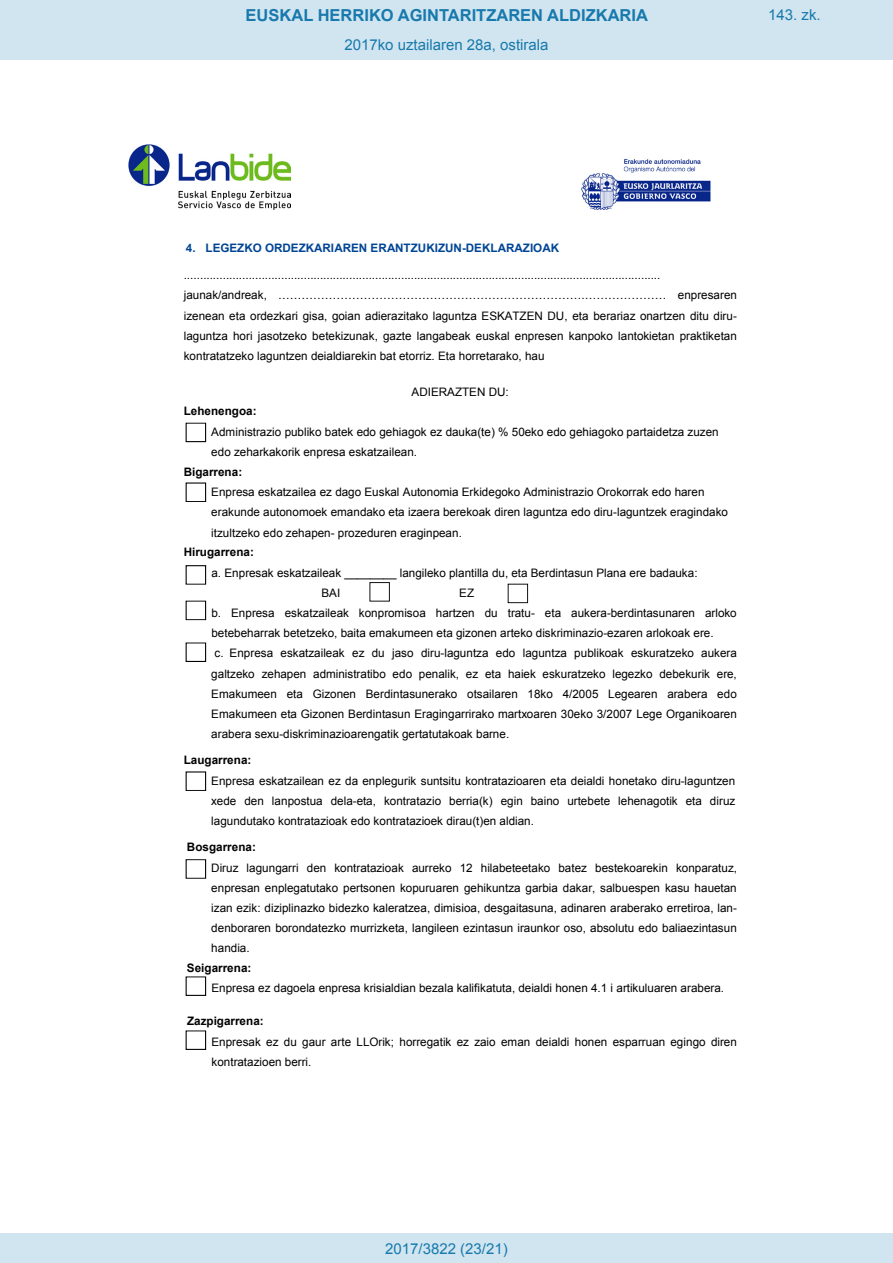
<style>
.page{position:relative;width:893px;height:1263px;background:#fff}
.page>*{position:absolute;margin:0;border:0;box-sizing:border-box;transform-origin:0 0}
.t1{font:700 16.5px "Arial";color:#1879ad}
.Paginacion_Centro{font:15px "Arial";color:#1879ad}
.t2{font:11.7px/20.1px "Arial";letter-spacing:.005em;color:#000}
.t3{font:700 11.7px "Arial";letter-spacing:.005em;color:#000}
.t4{font:700 11.7px "Arial";color:#004595}
.s1{font-weight:700}
</style>
<div class="page">
<div style="left:0;top:0;width:893px;height:60px;background:#d0e5f0"></div>
<div style="left:0;top:1233px;width:893px;height:30px;background:#d0e5f0"></div>
<img style="left:128px;top:144px;width:163px;height:66px">
<img style="left:582px;top:158px;width:129px;height:52px">
<svg style="left:186px;top:423px;width:20px;height:19px"></svg>
<svg style="left:186px;top:565px;width:20px;height:20px"></svg>
<svg style="left:186px;top:859px;width:20px;height:20px"></svg>
<svg style="left:186px;top:642px;width:20px;height:20px"></svg>
<svg style="left:186px;top:601px;width:20px;height:19px"></svg>
<svg style="left:369px;top:582px;width:21px;height:20px"></svg>
<svg style="left:508px;top:584px;width:20px;height:19px"></svg>
<svg style="left:186px;top:482px;width:20px;height:20px"></svg>
<svg style="left:186px;top:976px;width:20px;height:20px"></svg>
<svg style="left:186px;top:1030px;width:20px;height:20px"></svg>
<svg style="left:186px;top:771px;width:20px;height:20px"></svg>
<h1 class="t1" style="left:246px;top:4px;width:404px">EUSKAL HERRIKO AGINTARITZAREN ALDIZKARIA</h1>
<p class="Paginacion_Centro" style="left:344px;top:35px;width:206px">2017ko uztailaren 28a, ostirala</p>
<p class="Paginacion_Centro" style="left:768px;top:5px;width:54px">143. zk.</p>
<p class="t4" style="left:186px;top:240px;width:375px">4. LEGEZKO ORDEZKARIAREN ERANTZUKIZUN-DEKLARAZIOAK</p>
<p class="t2" style="left:184px;top:265px;width:555px">................................................................................................................................................... jaunak/andreak, …………………………………………………………………….………………… enpresaren izenean eta ordezkari gisa, goian adierazitako laguntza ESKATZEN DU, eta berariaz onartzen ditu diru&shy;laguntza hori jasotzeko betekizunak, gazte langabeak euskal enpresen kanpoko lantokietan praktiketan kontratatzeko laguntzen deialdiarekin bat etorriz. Eta horretarako, hau</p>
<p class="t2" style="left:412px;top:382px;width:99px">ADIERAZTEN DU:</p>
<p class="t3" style="left:184px;top:403px;width:74px">Lehenengoa:</p>
<p class="t2" style="left:211px;top:422px;width:509px">Administrazio publiko batek edo gehiagok ez dauka(te) % 50eko edo gehiagoko partaidetza zuzen</p>
<p class="t2" style="left:211px;top:442px;width:207px">edo zeharkakorik enpresa eskatzailean.</p>
<p class="t3" style="left:184px;top:464px;width:60px">Bigarrena:</p>
<p class="t2" style="left:211px;top:482px;width:495px">Enpresa eskatzailea ez dago Euskal Autonomia Erkidegoko Administrazio Orokorrak edo haren</p>
<p class="t2" style="left:211px;top:502px;width:518px">erakunde autonomoek emandako eta izaera berekoak diren laguntza edo diru-laguntzek eragindako</p>
<p class="t2" style="left:211px;top:522px;width:252px">itzultzeko edo zehapen- prozeduren eraginpean.</p>
<p class="t3" style="left:184px;top:544px;width:72px">Hirugarrena:</p>
<p class="t2" style="left:211px;top:563px;width:488px">a. Enpresak eskatzaileak ________ langileko plantilla du, eta Berdintasun Plana ere badauka:</p>
<p class="t2" style="left:321px;top:583px;width:20px">BAI</p>
<p class="t2" style="left:211px;top:583px;width:527px;text-indent:248px">EZ<br>b. Enpresa eskatzaileak konpromisoa hartzen du tratu- eta aukera-berdintasunaren arloko betebeharrak betetzeko, baita emakumeen eta gizonen arteko diskriminazio-ezaren arlokoak ere.<br>c. Enpresa eskatzaileak ez du jaso diru-laguntza edo laguntza publikoak eskuratzeko aukera galtzeko zehapen administratibo edo penalik, ez eta haiek eskuratzeko legezko debekurik ere, Emakumeen eta Gizonen Berdintasunerako otsailaren 18ko 4/2005 Legearen arabera edo Emakumeen eta Gizonen Berdintasun Eragingarrirako martxoaren 30eko 3/2007 Lege Organikoaren arabera sexu-diskriminazioarengatik gertatutakoak barne.</p>
<p class="t2" style="left:211px;top:750px;width:526px;text-indent:-28px"><span class="s1">Laugarrena:<br></span>Enpresa eskatzailean ez da enplegurik suntsitu kontratazioaren eta deialdi honetako diru-laguntzen xede den lanpostua dela-eta, kontratazio berria(k) egin baino urtebete lehenagotik eta diruz lagundutako kontratazioak edo kontratazioek dirau(t)en aldian.</p>
<p class="t3" style="left:187px;top:839px;width:70px">Bosgarrena:</p>
<p class="t2" style="left:211px;top:858px;width:527px">Diruz lagungarri den kontratazioak aurreko 12 hilabeteetako batez bestekoarekin konparatuz,</p>
<p class="t2" style="left:211px;top:878px;width:527px">enpresan enplegatutako pertsonen kopuruaren gehikuntza garbia dakar, salbuespen kasu hauetan</p>
<p class="t2" style="left:211px;top:898px;width:527px">izan ezik: diziplinazko bidezko kaleratzea, dimisioa, desgaitasuna, adinaren araberako erretiroa, lan-</p>
<p class="t2" style="left:211px;top:918px;width:527px">denboraren borondatezko murrizketa, langileen ezintasun iraunkor oso, absolutu edo baliaezintasun</p>
<p class="t2" style="left:211px;top:938px;width:40px">handia.</p>
<p class="t3" style="left:187px;top:960px;width:66px">Seigarrena:</p>
<p class="t2" style="left:211px;top:978px;width:514px">Enpresa ez dagoela enpresa krisialdian bezala kalifikatuta, deialdi honen 4.1 i artikuluaren arabera.</p>
<p class="t2" style="left:211px;top:1011px;width:527px;text-indent:-24px"><span class="s1">Zazpigarrena:<br></span>Enpresak ez du gaur arte LLOrik; horregatik ez zaio eman deialdi honen esparruan egingo diren kontratazioen berri.</p>
<p class="Paginacion_Centro" style="left:385px;top:1238px;width:124px">2017/3822 (23/21)</p>
</div>
